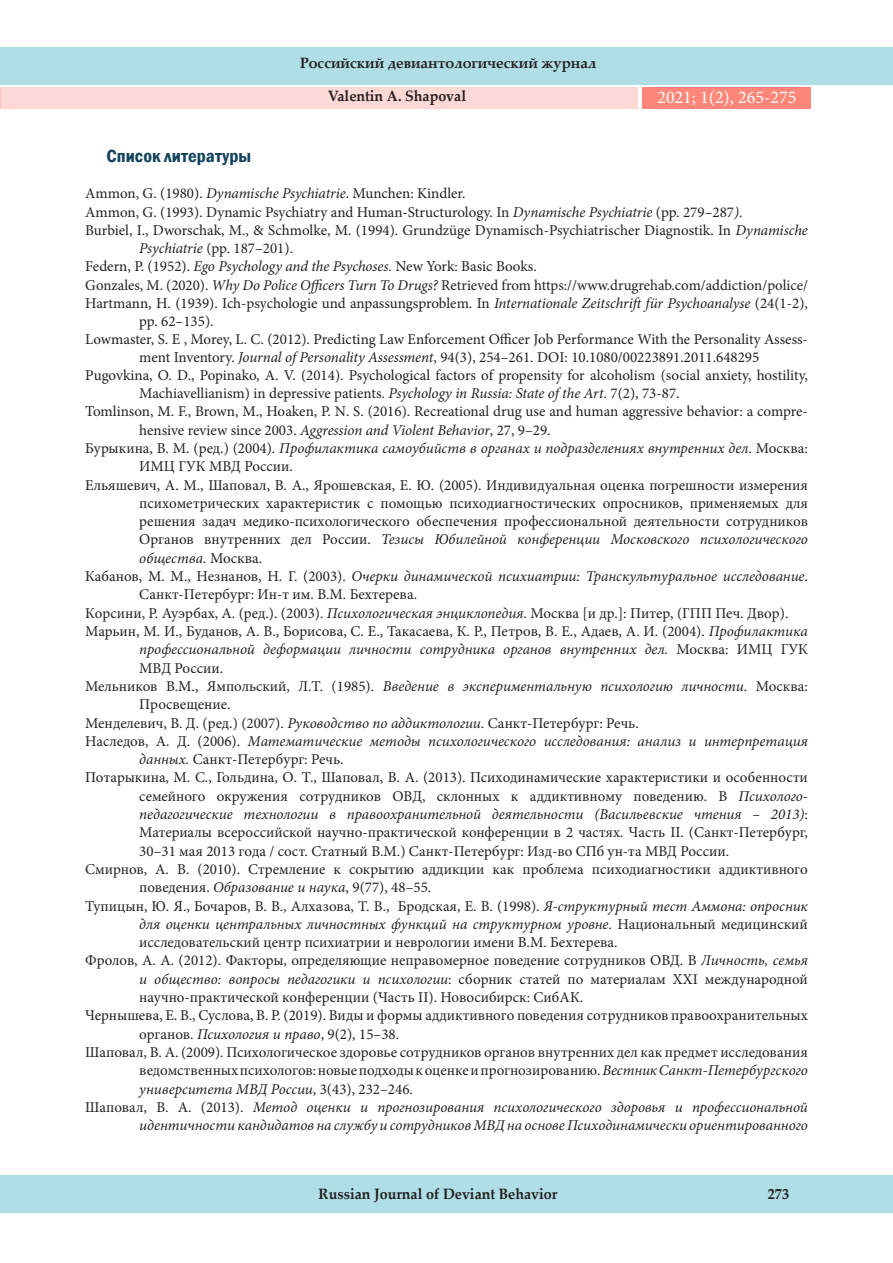
<style>
.page{position:relative;width:893px;height:1263px;background:#fff}
.page>*{position:absolute;margin:0;border:0;box-sizing:border-box;transform-origin:0 0}
.t1{font:18px "Minion Pro";color:#fff}
.t2{font:600 condensed 18px "Franklin Gothic";color:#14435d;scale:1.05 1}
.список_литературы{font:15px/18.3px "Minion Pro";color:#231f20}
.список_литературы-2{font:italic 15px/18.3px "Minion Pro";color:#231f20}
.t3{font:700 15px "Palatino Linotype";color:#231f20;scale:.95 1}
.s1{font-style:italic}
.s2{font-style:normal}
</style>
<div class="page">
<div style="left:0;top:48px;width:893px;height:37px;background:#afdee6"></div>
<div style="left:0;top:1175px;width:893px;height:38px;background:#afdee6"></div>
<svg style="left:0;top:87px;width:1px;height:22px"></svg>
<div style="left:1px;top:87px;width:637px;height:22px;background:#ffd9d5"></div>
<div style="left:642px;top:87px;width:169px;height:22px;background:#ff8679"></div>
<p class="t3" style="left:300px;top:53px;width:313px">Российский девиантологический журнал</p>
<p class="t3" style="left:328px;top:86px;width:147px">Valentin A. Shapoval</p>
<p class="t1" style="left:657px;top:85px;width:140px">2021; 1(2), 265-275</p>
<p class="t2" style="left:107px;top:144px;width:139px">Список литературы</p>
<p class="список_литературы" style="left:85px;top:184px;width:382px">Ammon, G. (1980). <span class="s1">Dynamische Psychiatrie</span>. Munchen: Kindler.</p>
<p class="список_литературы" style="left:85px;top:203px;width:659px">Ammon, G. (1993). Dynamic Psychiatry and Human-Structurology. In <span class="s1">Dynamische Psychiatrie</span> (pp. 279–287<span class="s1">)</span>.</p>
<p class="список_литературы" style="left:139px;top:221px;width:670px;text-indent:-54px">Burbiel, I., Dworschak, M., &amp; Schmolke, M. (1994). Grundzüge Dynamisch-Psychiatrischer Diagnostik. In <span class="s1">Dynamische<br>Psychiatrie</span> (pp. 187–201).</p>
<p class="список_литературы" style="left:85px;top:258px;width:453px">Federn, P. (1952). <span class="s1">Ego Psychology and the Psychoses</span>. New York: Basic Books.</p>
<p class="список_литературы" style="left:85px;top:276px;width:724px">Gonzales, M. (2020). <span class="s1">Why Do Police Officers Turn To Drugs?</span> Retrieved from https://www.drugrehab.com/addiction/police/</p>
<p class="список_литературы" style="left:139px;top:294px;width:670px;text-indent:-54px">Hartmann, H. (1939). Ich-psychologie und anpassungsproblem. In <span class="s1">Internationale Zeitschrift für Psychoanalyse</span> (24(1-2), pp. 62–135).</p>
<p class="список_литературы" style="left:85px;top:331px;width:724px;text-align:center">Lowmaster, S. E , Morey, L. C. (2012). Predicting Law Enforcement Officer Job Performance With the Personality Assess&shy;ment Inventory. <span class="s1">Journal of Personality Assessment</span>, 94(3), 254–261. DOI: 10.1080/00223891.2011.648295</p>
<p class="список_литературы" style="left:139px;top:367px;width:670px;text-indent:-54px">Pugovkina, O. D., Popinako, A. V. (2014). Psychological factors of propensity for alcoholism (social anxiety, hostility,<br>Machiavellianism) in depressive patients. <span class="s1">Psychology in Russia: State of the Art</span>. 7(2), 73-87.</p>
<p class="список_литературы" style="left:139px;top:402px;width:670px;text-indent:-54px">Tomlinson, M. F., Brown, M., Hoaken, P. N. S. (2016). Recreational drug use and human aggressive behavior: a compre&shy;hensive review since 2003. <span class="s1">Aggression and Violent Behavior</span>, 27, 9–29.</p>
<p class="список_литературы-2" style="left:139px;top:439px;width:670px;text-indent:-54px"><span class="s2">Бурыкина, В. М. (ред.) (2004).</span> Профилактика самоубийств в органах и подразделениях внутренних дел<span class="s2">. Москва:<br>ИМЦ ГУК МВД России.</span></p>
<p class="список_литературы" style="left:139px;top:476px;width:670px;text-align:justify;text-indent:-54px">Ельяшевич, А. М., Шаповал, В. А., Ярошевская, Е. Ю. (2005). Индивидуальная оценка погрешности измерения психометрических характеристик с помощью психодиагностических опросников, применяемых для решения задач медико-психологического обеспечения профессиональной деятельности сотрудников Органов внутренних дел России. <span class="s1">Тезисы Юбилейной конференции Московского психологического общества.</span> Москва.</p>
<p class="список_литературы" style="left:139px;top:567px;width:670px;text-indent:-54px">Кабанов, М. М., Незнанов, Н. Г. (2003). <span class="s1">Очерки динамической психиатрии: Транскультуральное исследование</span>.<br>Санкт-Петербург: Ин-т им. В.М. Бехтерева.</p>
<p class="список_литературы" style="left:85px;top:604px;width:705px">Корсини, Р. Ауэрбах, А. (ред.). (2003). <span class="s1">Психологическая энциклопедия</span>. Москва [и др.]: Питер, (ГПП Печ. Двор).</p>
<p class="список_литературы" style="left:139px;top:622px;width:670px;text-align:justify;text-indent:-54px">Марьин, М. И., Буданов, А. В., Борисова, С. Е., Такасаева, К. Р., Петров, В. Е., Адаев, А. И. (2004). <span class="s1">Профилактика профессиональной деформации личности сотрудника органов внутренних дел.</span> Москва: ИМЦ ГУК МВД России.</p>
<p class="список_литературы" style="left:139px;top:677px;width:670px;text-indent:-54px">Мельников В.М., Ямпольский, Л.Т. (1985). <span class="s1">Введение в экспериментальную психологию личности</span>. Москва:<br>Просвещение.</p>
<p class="список_литературы" style="left:85px;top:714px;width:555px">Менделевич, В. Д. (ред.) (2007). <span class="s1">Руководство по аддиктологии</span>. Санкт-Петербург: Речь.</p>
<p class="список_литературы-2" style="left:139px;top:732px;width:670px;text-indent:-54px"><span class="s2">Наследов, А. Д. (2006).</span> Математические методы психологического исследования: анализ и интерпретация данных. <span class="s2">Санкт-Петербург: Речь.</span></p>
<p class="список_литературы" style="left:139px;top:768px;width:670px;text-align:justify;text-indent:-54px">Потарыкина, М. С., Гольдина, О. Т., Шаповал, В. А. (2013). Психодинамические характеристики и особенности семейного окружения сотрудников ОВД, склонных к аддиктивному поведению. В <span class="s1">Психолого&shy;педагогические технологии в правоохранительной деятельности (Васильевские чтения – 2013)</span>:<br>Материалы всероссийской научно-практической конференции в 2 частях. Часть II. (Санкт-Петербург, 30–31 мая 2013 года / сост. Статный В.М.) Санкт-Петербург: Изд-во СПб ун-та МВД России.</p>
<p class="список_литературы" style="left:139px;top:860px;width:670px;text-indent:-54px">Смирнов, А. В. (2010). Стремление к сокрытию аддикции как проблема психодиагностики аддиктивного поведения. <span class="s1">Образование и наука</span>, 9(77), 48–55.</p>
<p class="список_литературы" style="left:139px;top:897px;width:670px;text-align:justify;text-indent:-54px">Тупицын, Ю. Я., Бочаров, В. В., Алхазова, Т. В., Бродская, Е. В. (1998). <span class="s1">Я-структурный тест Аммона: опросник для оценки центральных личностных функций на структурном уровне</span>. Национальный медицинский исследовательский центр психиатрии и неврологии имени В.М. Бехтерева.</p>
<p class="список_литературы" style="left:139px;top:951px;width:670px;text-align:justify;text-indent:-54px">Фролов, А. А. (2012). Факторы, определяющие неправомерное поведение сотрудников ОВД. В <span class="s1">Личность, семья и общество: вопросы педагогики и психологии</span>: сборник статей по материалам XXI международной научно-практической конференции (Часть II). Новосибирск: СибАК.</p>
<p class="список_литературы" style="left:139px;top:1006px;width:670px;text-indent:-54px">Чернышева, Е. В., Суслова, В. Р. (2019). Виды и формы аддиктивного поведения сотрудников правоохранительных органов. <span class="s1">Психология и право</span>, 9(2), 15–38.</p>
<p class="список_литературы" style="left:139px;top:1043px;width:670px;text-align:justify;text-indent:-54px">Шаповал, В. А. (2009). Психологическое здоровье сотрудников органов внутренних дел как предмет исследования ведомственных психологов: новые подходы к оценке и прогнозированию. <span class="s1">Вестник Санкт-Петербургского университета МВД России</span>, 3(43), 232–246.</p>
<p class="список_литературы-2" style="left:85px;top:1098px;width:724px;text-align:right"><span class="s2">Шаповал, В. А. (2013).</span> Метод оценки и прогнозирования психологического здоровья и профессиональной идентичности кандидатов на службу и сотрудников МВД на основе Психодинамически ориентированного</p>
<p class="t3" style="left:318px;top:1183px;width:253px">Russian Journal of Deviant Behavior</p>
<p class="t3" style="left:768px;top:1183px;width:24px">273</p>
</div>
